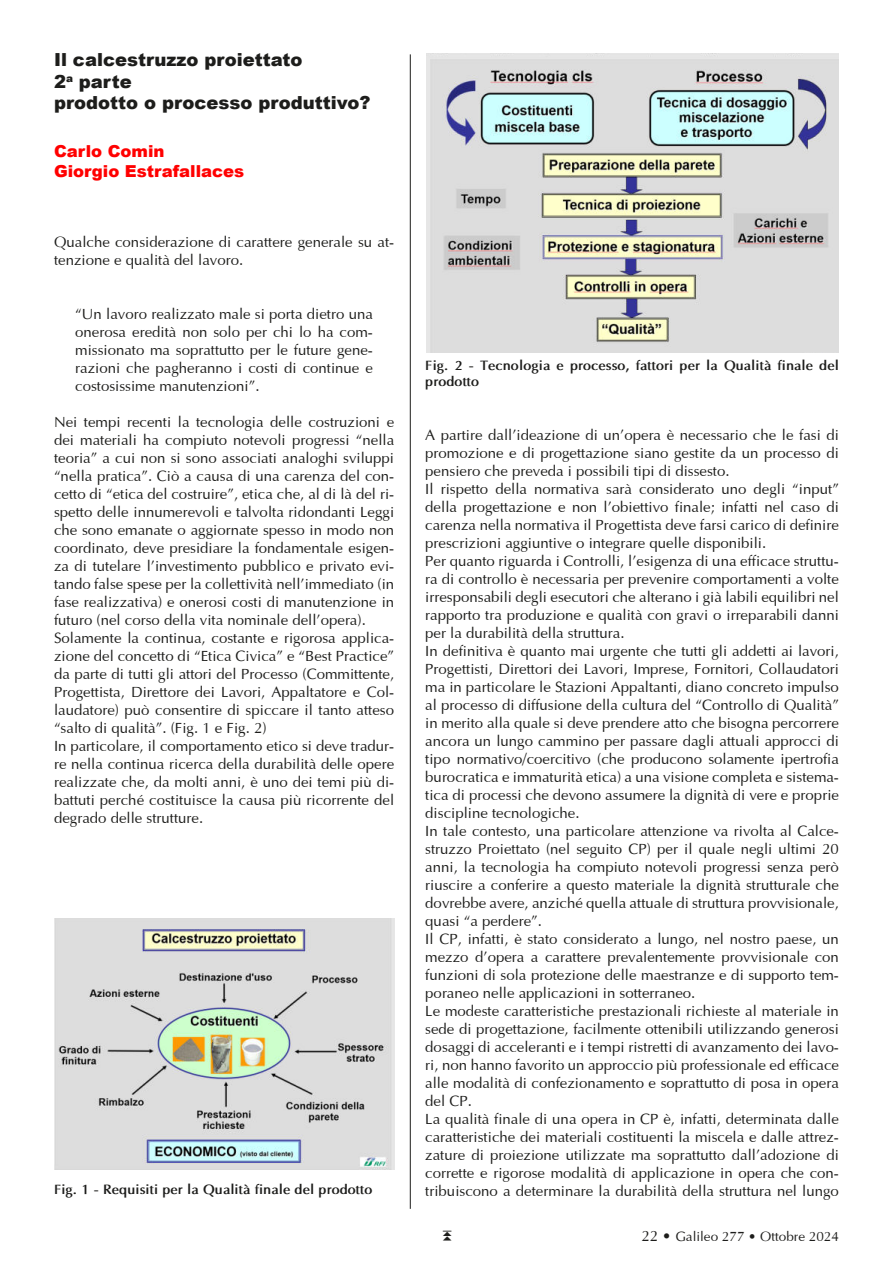
<style>
.page{position:relative;width:893px;height:1263px;background:#fff}
.page>*{position:absolute;margin:0;border:0;box-sizing:border-box;transform-origin:0 0}
.t1{font:900 18px/21.6px "Arial";color:#1d1d1b}
.t2{font:900 16.5px/19.8px "Arial";color:#f00}
.t3{font:15px/18px "Optima";color:#1d1d1b}
.t4{font:700 13.5px/16.2px "Optima";color:#1d1d1b}
.t5{font:13.5px "Optima";color:#1d1d1b}
.s1{font-size:15px}
</style>
<div class="page">
<img style="left:54px;top:919px;width:340px;height:251px">
<img style="left:426px;top:53px;width:413px;height:300px">
<hr style="left:410px;top:54px;width:1px;height:1155px;background:#1d1d1b">
<p class="t1" style="left:54px;top:51px;width:318px">Il calcestruzzo proiettato<br>2<sup>a</sup> parte<br>prodotto o processo produttivo?</p>
<p class="t2" style="left:54px;top:143px;width:192px">Carlo Comin<br>Giorgio Estrafallaces</p>
<p class="t3" style="left:54px;top:234px;width:342px">Qualche considerazione di carattere generale su at&shy;tenzione e qualità del lavoro.</p>
<p class="t3" style="left:75px;top:306px;width:299px;text-align:justify">“Un lavoro realizzato male si porta dietro una onerosa eredità non solo per chi lo ha com&shy;missionato ma soprattutto per le future gene&shy;razioni che pagheranno i costi di continue e costosissime manutenzioni”.</p>
<p class="t3" style="left:54px;top:414px;width:342px">Nei tempi recenti la tecnologia delle costruzioni e dei materiali ha compiuto notevoli progressi “nella teoria” a cui non si sono associati analoghi sviluppi “nella pratica”. Ciò a causa di una carenza del con&shy;cetto di “etica del costruire”, etica che, al di là del ri&shy;spetto delle innumerevoli e talvolta ridondanti Leggi che sono emanate o aggiornate spesso in modo non coordinato, deve presidiare la fondamentale esigen&shy;za di tutelare l’investimento pubblico e privato evi&shy;tando false spese per la collettività nell’immediato (in fase realizzativa) e onerosi costi di manutenzione in futuro (nel corso della vita nominale dell’opera).<br>Solamente la continua, costante e rigorosa applica&shy;zione del concetto di “Etica Civica” e “Best Practice” da parte di tutti gli attori del Processo (Committente, Progettista, Direttore dei Lavori, Appaltatore e Col&shy;laudatore) può consentire di spiccare il tanto atteso “salto di qualità”. (Fig. 1 e Fig. 2)<br>In particolare, il comportamento etico si deve tradur&shy;re nella continua ricerca della durabilità delle opere realizzate che, da molti anni, è uno dei temi più di&shy;battuti perché costituisce la causa più ricorrente del degrado delle strutture.</p>
<p class="t4" style="left:54px;top:1182px;width:320px">Fig. 1 - Requisiti per la Qualità finale del prodotto</p>
<p class="t4" style="left:425px;top:358px;width:415px">Fig. 2 - Tecnologia e processo, fattori per la Qualità finale del prodotto</p>
<p class="t3" style="left:425px;top:426px;width:415px">A partire dall’ideazione di un’opera è necessario che le fasi di promozione e di progettazione siano gestite da un processo di pensiero che preveda i possibili tipi di dissesto.<br>Il rispetto della normativa sarà considerato uno degli “input” della progettazione e non l’obiettivo finale; infatti nel caso di carenza nella normativa il Progettista deve farsi carico di definire prescrizioni aggiuntive o integrare quelle disponibili.<br>Per quanto riguarda i Controlli, l’esigenza di una efficace struttu&shy;ra di controllo è necessaria per prevenire comportamenti a volte irresponsabili degli esecutori che alterano i già labili equilibri nel rapporto tra produzione e qualità con gravi o irreparabili danni per la durabilità della struttura.<br>In definitiva è quanto mai urgente che tutti gli addetti ai lavori, Progettisti, Direttori dei Lavori, Imprese, Fornitori, Collaudatori ma in particolare le Stazioni Appaltanti, diano concreto impulso al processo di diffusione della cultura del “Controllo di Qualità” in merito alla quale si deve prendere atto che bisogna percorrere ancora un lungo cammino per passare dagli attuali approcci di tipo normativo/coercitivo (che producono solamente ipertrofia burocratica e immaturità etica) a una visione completa e sistema&shy;tica di processi che devono assumere la dignità di vere e proprie discipline tecnologiche.<br>In tale contesto, una particolare attenzione va rivolta al Calce&shy;struzzo Proiettato (nel seguito CP) per il quale negli ultimi 20 anni, la tecnologia ha compiuto notevoli progressi senza però riuscire a conferire a questo materiale la dignità strutturale che dovrebbe avere, anziché quella attuale di struttura provvisionale, quasi “a perdere”.<br>Il CP, infatti, è stato considerato a lungo, nel nostro paese, un mezzo d’opera a carattere prevalentemente provvisionale con funzioni di sola protezione delle maestranze e di supporto tem&shy;poraneo nelle applicazioni in sotterraneo.<br>Le modeste caratteristiche prestazionali richieste al materiale in sede di progettazione, facilmente ottenibili utilizzando generosi dosaggi di acceleranti e i tempi ristretti di avanzamento dei lavo&shy;ri, non hanno favorito un approccio più professionale ed efficace alle modalità di confezionamento e soprattutto di posa in opera del CP.<br>La qualità finale di una opera in CP è, infatti, determinata dalle caratteristiche dei materiali costituenti la miscela e dalle attrez&shy;zature di proiezione utilizzate ma soprattutto dall’adozione di corrette e rigorose modalità di applicazione in opera che con&shy;tribuiscono a determinare la durabilità della struttura nel lungo</p>
<p class="t5" style="left:641px;top:1229px;width:199px"><span class="s1">22 •</span> Galileo 277 • Ottobre 2024</p>
</div>
